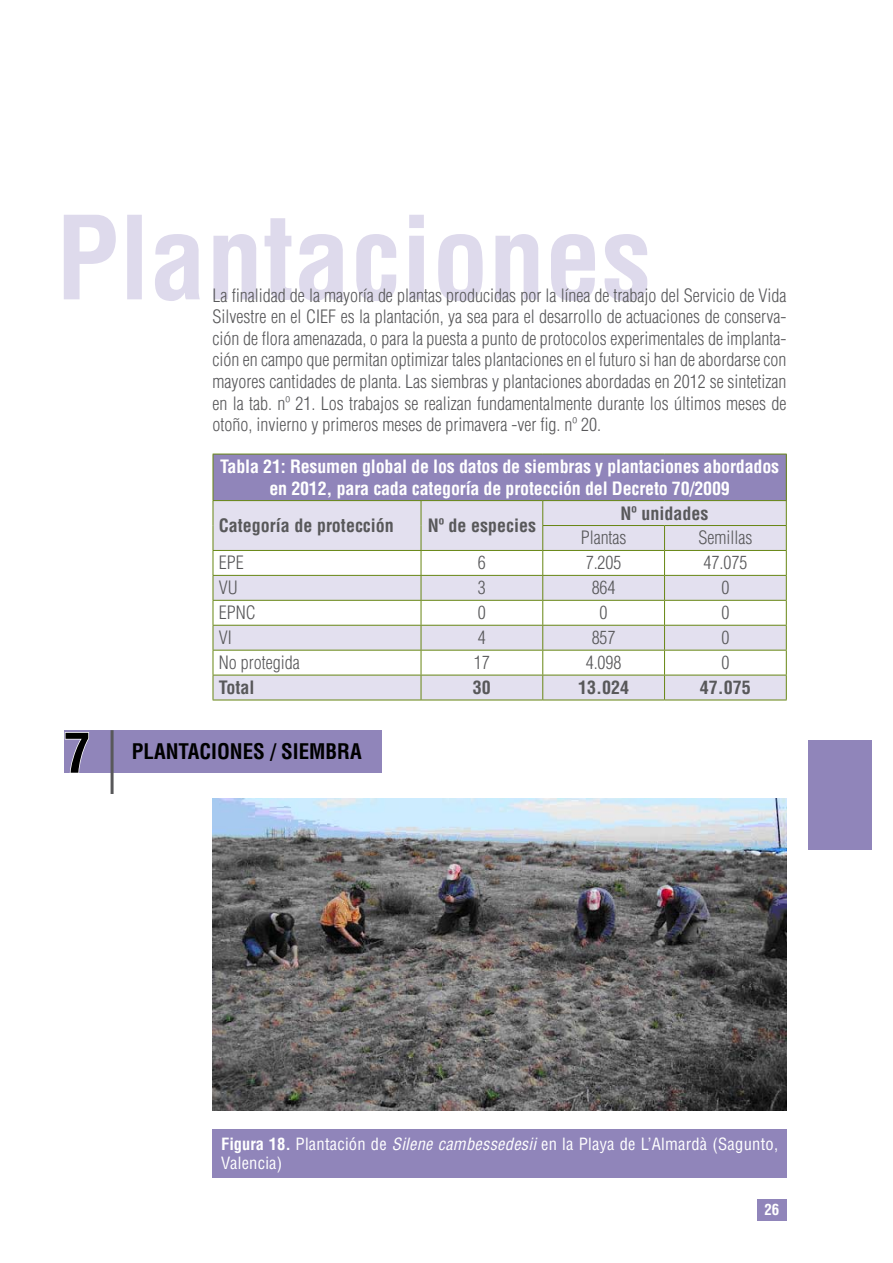
<style>
.page{position:relative;width:893px;height:1263px;background:#fff}
.page>*{position:absolute;margin:0;border:0;box-sizing:border-box;transform-origin:0 0}
.t1{font:700 condensed 54px "Helvetica LT Std";color:#000}
.t2{font:700 condensed 21px "Helvetica LT Std";color:#000}
.t3{font:300 condensed 18px/21.6px "Helvetica LT Std";color:#58585a;text-align:justify}
.t4{font:700 condensed 18px/21.6px "Helvetica LT Std";letter-spacing:-.01em;color:#fff;text-align:center}
.t5{font:700 condensed 18px "Helvetica LT Std";color:#58585a}
.t6{font:condensed 16.5px/19.5px "Helvetica LT Std";letter-spacing:.015em;color:#fff}
.t7{font:700 condensed 15px "Helvetica LT Std";color:#fff}
.s1{font-weight:700}
.s2{font-style:italic}
</style>
<div class="page">
<svg style="left:64px;top:215px;width:584px;height:86px"></svg>
<div style="left:757px;top:1199px;width:30px;height:21px;background:#9085ba"></div>
<div style="left:64px;top:730px;width:318px;height:43px;background:#9085ba"></div>
<hr style="left:111px;top:730px;width:3px;height:64px;background:#58585a">
<svg style="left:64px;top:732px;width:25px;height:41px"></svg>
<div style="left:808px;top:741px;width:64px;height:109px;background:#9085ba"></div>
<div style="left:213px;top:454px;width:573px;height:47px;background:#9085ba"></div>
<svg style="left:214px;top:501px;width:572px;height:199px;fill:#e3e0ef"></svg>
<hr style="left:213px;top:454px;width:208px;height:1px;background:#678613">
<hr style="left:213px;top:454px;width:1px;height:46px;background:#678613">
<hr style="left:421px;top:454px;width:122px;height:1px;background:#678613">
<hr style="left:543px;top:454px;width:121px;height:1px;background:#678613">
<hr style="left:664px;top:454px;width:123px;height:1px;background:#678613">
<hr style="left:786px;top:454px;width:1px;height:46px;background:#678613">
<hr style="left:213px;top:500px;width:208px;height:1px;background:#678613">
<hr style="left:421px;top:500px;width:122px;height:1px;background:#678613">
<hr style="left:543px;top:500px;width:121px;height:1px;background:#678613">
<hr style="left:664px;top:500px;width:123px;height:1px;background:#678613">
<hr style="left:542px;top:525px;width:122px;height:1px;background:#678613">
<hr style="left:664px;top:525px;width:123px;height:1px;background:#678613">
<hr style="left:213px;top:550px;width:208px;height:1px;background:#678613">
<hr style="left:421px;top:550px;width:122px;height:1px;background:#678613">
<hr style="left:543px;top:550px;width:121px;height:1px;background:#678613">
<hr style="left:664px;top:550px;width:123px;height:1px;background:#678613">
<svg style="left:213px;top:501px;width:1px;height:199px"></svg>
<svg style="left:421px;top:501px;width:1px;height:199px"></svg>
<svg style="left:542px;top:501px;width:1px;height:199px"></svg>
<svg style="left:664px;top:526px;width:1px;height:174px"></svg>
<svg style="left:786px;top:501px;width:1px;height:199px"></svg>
<hr style="left:213px;top:575px;width:208px;height:1px;background:#678613">
<hr style="left:213px;top:600px;width:208px;height:1px;background:#678613">
<hr style="left:213px;top:625px;width:208px;height:1px;background:#678613">
<hr style="left:213px;top:650px;width:208px;height:1px;background:#678613">
<hr style="left:213px;top:675px;width:208px;height:1px;background:#678613">
<hr style="left:213px;top:700px;width:208px;height:1px;background:#678613">
<hr style="left:421px;top:575px;width:122px;height:1px;background:#678613">
<hr style="left:543px;top:575px;width:121px;height:1px;background:#678613">
<hr style="left:664px;top:575px;width:123px;height:1px;background:#678613">
<hr style="left:421px;top:600px;width:122px;height:1px;background:#678613">
<hr style="left:543px;top:600px;width:121px;height:1px;background:#678613">
<hr style="left:664px;top:600px;width:123px;height:1px;background:#678613">
<hr style="left:421px;top:625px;width:122px;height:1px;background:#678613">
<hr style="left:543px;top:625px;width:121px;height:1px;background:#678613">
<hr style="left:664px;top:625px;width:123px;height:1px;background:#678613">
<hr style="left:421px;top:650px;width:122px;height:1px;background:#678613">
<hr style="left:543px;top:650px;width:121px;height:1px;background:#678613">
<hr style="left:664px;top:650px;width:123px;height:1px;background:#678613">
<hr style="left:421px;top:675px;width:122px;height:1px;background:#678613">
<hr style="left:543px;top:675px;width:121px;height:1px;background:#678613">
<hr style="left:664px;top:675px;width:123px;height:1px;background:#678613">
<hr style="left:421px;top:700px;width:122px;height:1px;background:#678613">
<hr style="left:543px;top:700px;width:121px;height:1px;background:#678613">
<hr style="left:664px;top:700px;width:123px;height:1px;background:#678613">
<div style="left:213px;top:1129px;width:574px;height:49px;background:#9085ba"></div>
<img style="left:213px;top:799px;width:574px;height:312px">
<h1 class="t1" style="left:64px;top:719px;width:28px">7</h1>
<p class="t3" style="left:213px;top:284px;width:575px">La finalidad de la mayoría de plantas producidas por la línea de trabajo del Servicio de Vida Silvestre en el CIEF es la plantación, ya sea para el desarrollo de actuaciones de conserva&shy;ción de flora amenazada, o para la puesta a punto de protocolos experimentales de implanta&shy;ción en campo que permitan optimizar tales plantaciones en el futuro si han de abordarse con mayores cantidades de planta. Las siembras y plantaciones abordadas en 2012 se sintetizan en la tab. nº 21. Los trabajos se realizan fundamentalmente durante los últimos meses de otoño, invierno y primeros meses de primavera -ver fig. nº 20.</p>
<p class="t4" style="left:220px;top:455px;width:560px">Tabla 21: Resumen global de los datos de siembras y plantaciones abordados en 2012, para cada categoría de protección del Decreto 70/2009</p>
<p class="t5" style="left:219px;top:514px;width:176px">Categoría de protección</p>
<p class="t5" style="left:428px;top:514px;width:110px">Nº de especies</p>
<p class="t5" style="left:621px;top:502px;width:89px">Nº unidades</p>
<p class="t3" style="left:581px;top:527px;width:47px">Plantas</p>
<p class="t3" style="left:698px;top:527px;width:56px">Semillas</p>
<p class="t3" style="left:219px;top:552px;width:26px">EPE</p>
<p class="t3" style="left:478px;top:552px;width:9px">6</p>
<p class="t3" style="left:586px;top:552px;width:37px">7.205</p>
<p class="t3" style="left:703px;top:552px;width:45px">47.075</p>
<p class="t3" style="left:219px;top:577px;width:21px">VU</p>
<p class="t3" style="left:478px;top:577px;width:9px">3</p>
<p class="t3" style="left:592px;top:577px;width:25px">864</p>
<p class="t3" style="left:721px;top:577px;width:9px">0</p>
<p class="t3" style="left:219px;top:602px;width:39px">EPNC</p>
<p class="t3" style="left:478px;top:602px;width:9px">0</p>
<p class="t3" style="left:600px;top:602px;width:9px">0</p>
<p class="t3" style="left:721px;top:602px;width:9px">0</p>
<p class="t3" style="left:219px;top:627px;width:14px">VI</p>
<p class="t3" style="left:478px;top:627px;width:9px">4</p>
<p class="t3" style="left:592px;top:627px;width:25px">857</p>
<p class="t3" style="left:721px;top:627px;width:9px">0</p>
<p class="t3" style="left:219px;top:652px;width:82px">No protegida</p>
<p class="t3" style="left:474px;top:652px;width:17px">17</p>
<p class="t3" style="left:586px;top:652px;width:37px">4.098</p>
<p class="t3" style="left:721px;top:652px;width:9px">0</p>
<p class="t5" style="left:219px;top:676px;width:37px">Total</p>
<p class="t5" style="left:473px;top:676px;width:19px">30</p>
<p class="t5" style="left:578px;top:676px;width:52px">13.024</p>
<p class="t5" style="left:700px;top:676px;width:52px">47.075</p>
<p class="t2" style="left:132px;top:738px;width:231px">PLANTACIONES / SIEMBRA</p>
<p class="t6" style="left:221px;top:1134px;width:559px"><span class="s1">Figura 18.</span> Plantación de <span class="s2">Silene cambessedesii</span> en la Playa de L’Almardà (Sagunto,<br>Valencia)</p>
<p class="t7" style="left:764px;top:1200px;width:16px">26</p>
</div>
